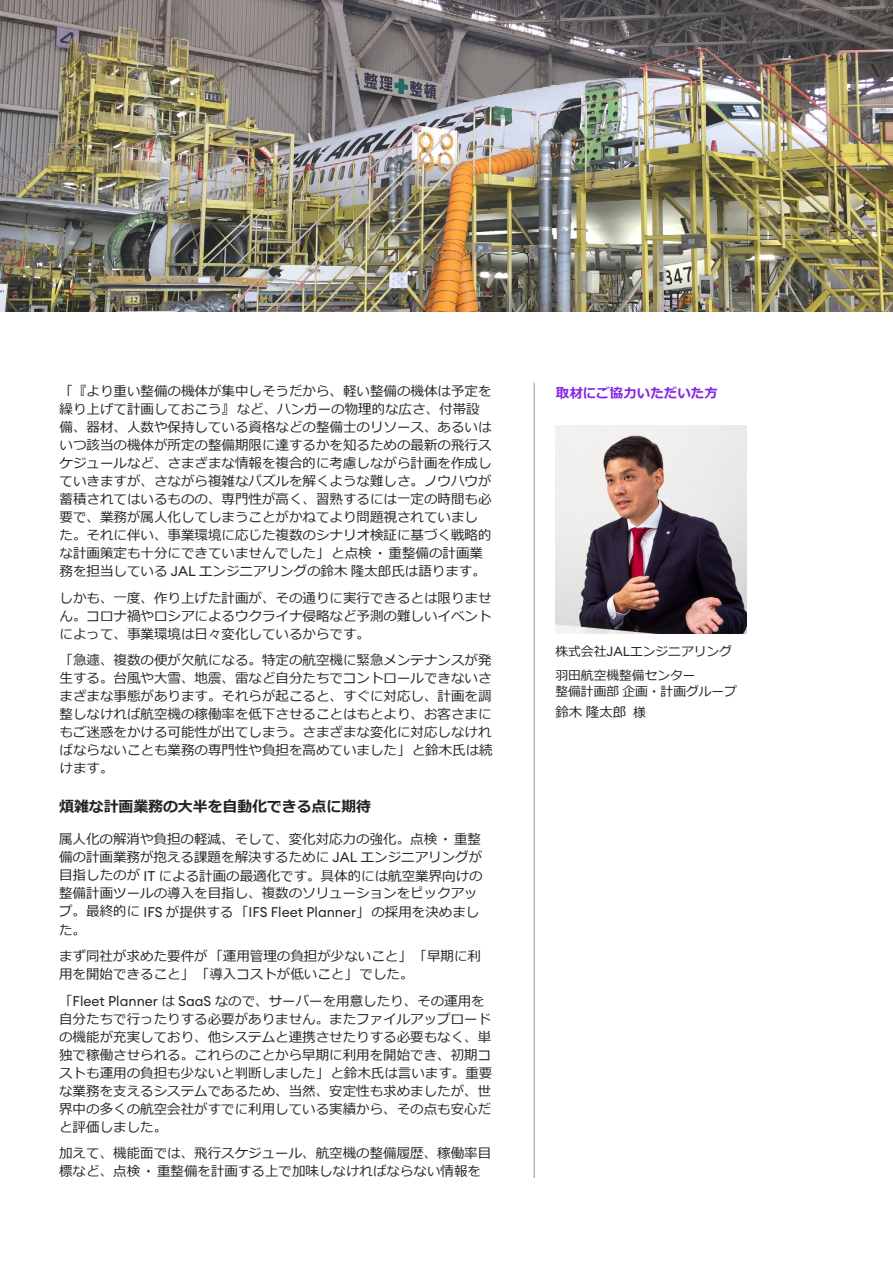
<style>
.page{position:relative;width:893px;height:1263px;background:#fff}
.page>*{position:absolute;margin:0;border:0;box-sizing:border-box;transform-origin:0 0}
.t1{font:700 15px "Meiryo";letter-spacing:-.01em;color:#242424}
.t2{font:13.5px/18px "Meiryo";color:#242424}
.t3{font:700 13.5px "Meiryo";color:#8526e3}
.t4{font:12.75px/23.9px "Meiryo";color:#242424}
.s1{font-family:"Euclid Circular A";font-size:13.95px}
.s2{font-family:"Euclid Circular A";font-size:13.2px}
.s3{font-size:12.75px}
</style>
<div class="page">
<img style="left:0;top:0;width:893px;height:312px">
<hr style="left:534px;top:383px;width:1px;height:795px;background:#919191">
<img style="left:555px;top:425px;width:192px;height:208px">
<p class="t2" style="left:60px;top:383px;width:433px">「『より重い整備の機体が集中しそうだから、軽い整備の機体は予定を繰り上げて計画しておこう』など、ハンガーの物理的な広さ、付帯設備、器材、人数や保持している資格などの整備士のリソース、あるいはいつ該当の機体が所定の整備期限に達するかを知るための最新の飛行スケジュールなど、さまざまな情報を複合的に考慮しながら計画を作成していきますが、さながら複雑なパズルを解くような難しさ。ノウハウが蓄積されてはいるものの、専門性が高く、習熟するには一定の時間も必要で、業務が属人化してしまうことがかねてより問題視されていました。それに伴い、事業環境に応じた複数のシナリオ検証に基づく戦略的な計画策定も十分にできていませんでした」と点検・重整備の計画業務を担当している <span class="s1">JAL</span> エンジニアリングの鈴木隆太郎氏は語ります。</p>
<p class="t2" style="left:60px;top:589px;width:433px;text-align:justify">しかも、一度、作り上げた計画が、その通りに実行できるとは限りません。コロナ禍やロシアによるウクライナ侵略など予測の難しいイベントによって、事業環境は日々変化しているからです。</p>
<p class="t2" style="left:60px;top:652px;width:435px;text-align:justify">「急遽、複数の便が欠航になる。特定の航空機に緊急メンテナンスが発生する。台風や大雪、地震、雷など自分たちでコントロールできないさまざまな事態があります。それらが起こると、すぐに対応し、計画を調整しなければ航空機の稼働率を低下させることはもとより、お客さまにもご迷惑をかける可能性が出てしまう。さまざまな変化に対応しなければならないことも業務の専門性や負担を高めていました」と鈴木氏は続けます。</p>
<p class="t1" style="left:59px;top:796px;width:313px">煩雑な計画業務の大半を自動化できる点に期待</p>
<p class="t2" style="left:59px;top:831px;width:425px">属人化の解消や負担の軽減、そして、変化対応力の強化。点検・重整備の計画業務が抱える課題を解決するために <span class="s1">JAL</span> エンジニアリングが目指したのが <span class="s1">IT</span> による計画の最適化です。具体的には航空業界向けの整備計画ツールの導入を目指し、複数のソリューションをピックアップ。最終的に <span class="s1">IFS</span> が提供する「<span class="s1">IFS Fleet Planner</span>」の採用を決めました。</p>
<p class="t2" style="left:59px;top:948px;width:423px">まず同社が求めた要件が「運用管理の負担が少ないこと」「早期に利用を開始できること」「導入コストが低いこと」でした。</p>
<p class="t2" style="left:59px;top:992px;width:435px">「<span class="s1">Fleet Planner</span> は <span class="s1">SaaS</span> なので、サーバーを用意したり、その運用を自分たちで行ったりする必要がありません。またファイルアップロードの機能が充実しており、他システムと連携させたりする必要もなく、単独で稼働させられる。これらのことから早期に利用を開始でき、初期コストも運用の負担も少ないと判断しました」と鈴木氏は言います。重要な業務を支えるシステムであるため、当然、安定性も求めましたが、世界中の多くの航空会社がすでに利用している実績から、その点も安心だと評価しました。</p>
<p class="t2" style="left:59px;top:1145px;width:433px">加えて、機能面では、飛行スケジュール、航空機の整備履歴、稼働率目標など、点検・重整備を計画する上で加味しなければならない情報を</p>
<p class="t3" style="left:556px;top:384px;width:163px">取材にご協力いただいた方</p>
<p class="t4" style="left:555px;top:640px;width:178px">株式会社<span class="s2">JAL</span>エンジニアリング羽田航空機整備センター</p>
<p class="t4" style="left:555px;top:680px;width:183px">整備計画部企画・計画グループ</p>
<p class="t2" style="left:555px;top:704px;width:92px">鈴木隆太郎 <span class="s3">様</span></p>
</div>
